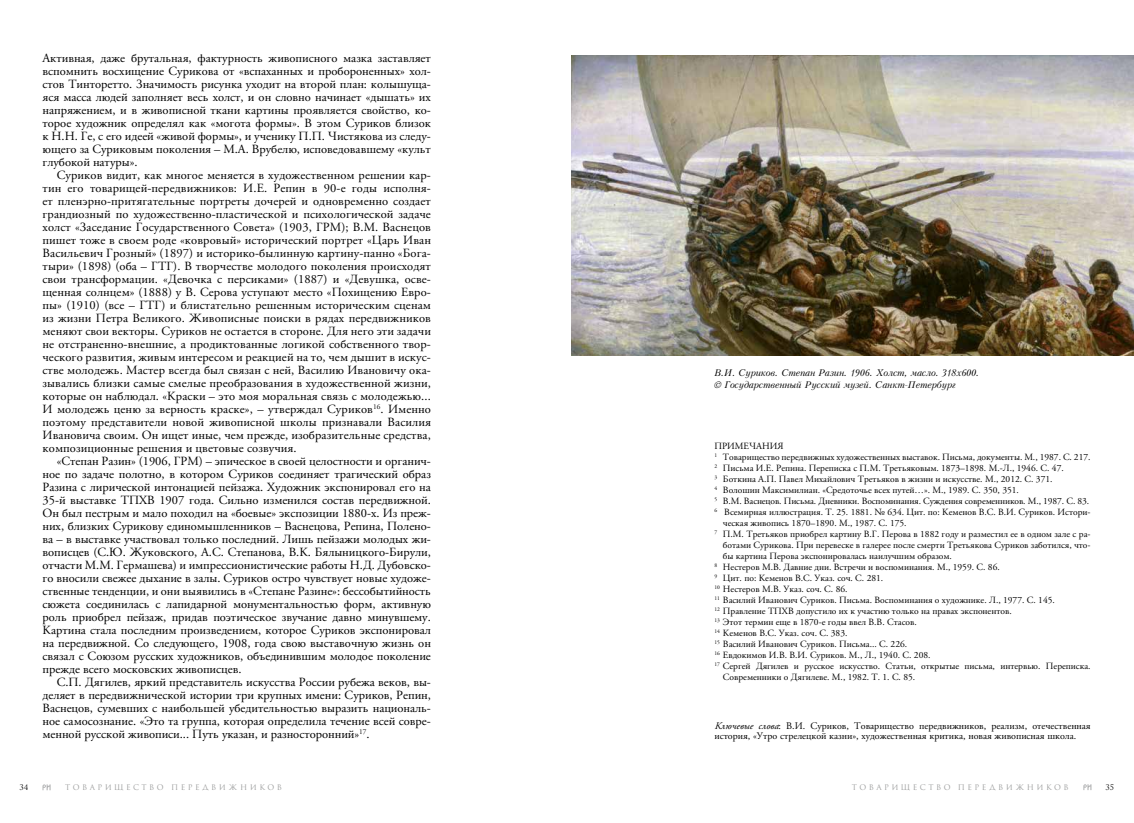
<style>
.page{position:relative;width:1134px;height:823px;background:#fff}
.page>*{position:absolute;margin:0;border:0;box-sizing:border-box;transform-origin:0 0}
.t1{font:12.5px/13px "APC Garamond";color:#000;text-align:justify}
.t2{font:10px/10px "APC Garamond";color:#000}
.t3{font:9.5px "APC Garamond";color:#000}
.t4{font:italic 9px/12px "Kudryashev";letter-spacing:-.02em;color:#000}
.t5{font:7.5px "Romul";letter-spacing:.33em;color:#9c9d9d}
.t6{font:7.5px "Romul";color:#000}
.s1{font-style:italic}
</style>
<div class="page">
<svg style="left:43px;top:784px;width:8px;height:5px"></svg>
<svg style="left:1083px;top:784px;width:8px;height:5px"></svg>
<img style="left:572px;top:55px;width:562px;height:300px">
<p class="t1" style="left:43px;top:51px;width:390px">Активная, даже брутальная, фактурность живописного мазка заставляет вспомнить восхищение Сурикова от «вспаханных и пробороненных» хол&shy;стов Тинторетто. Значимость рисунка уходит на второй план: колышуща&shy;яся масса людей заполняет весь холст, и он словно начинает «дышать» их напряжением, и в живописной ткани картины проявляется свойство, ко&shy;торое художник определял как «могота формы». В этом Суриков близок к Н.Н. Ге, с его идеей «живой формы», и ученику П.П. Чистякова из следу&shy;ющего за Суриковым поколения – М.А. Врубелю, исповедовавшему «культ глубокой натуры».</p>
<p class="t1" style="left:43px;top:168px;width:390px;text-indent:14px">Суриков видит, как многое меняется в художественном решении кар&shy;тин его товарищей-передвижников: И.Е. Репин в 90-е годы исполня&shy;ет пленэрно-притягательные портреты дочерей и одновременно создает грандиозный по художественно-пластической и психологической задаче холст «Заседание Государственного Совета» (1903, ГРМ); В.М. Васнецов пишет тоже в своем роде «ковровый» исторический портрет «Царь Иван Васильевич Грозный» (1897) и историко-былинную картину-панно «Бога&shy;тыри» (1898) (оба – ГТГ). В творчестве молодого поколения происходят свои трансформации. «Девочка с персиками» (1887) и «Девушка, осве&shy;щенная солнцем» (1888) у В. Серова уступают место «Похищению Евро&shy;пы» (1910) (все – ГТГ) и блистательно решенным историческим сценам из жизни Петра Великого. Живописные поиски в рядах передвижников меняют свои векторы. Суриков не остается в стороне. Для него эти задачи не отстраненно-внешние, а продиктованные логикой собственного твор&shy;ческого развития, живым интересом и реакцией на то, чем дышит в искус&shy;стве молодежь. Мастер всегда был связан с ней, Василию Ивановичу ока&shy;зывались близки самые смелые преобразования в художественной жизни, которые он наблюдал. «Краски – это моя моральная связь с молодежью...<br>И молодежь ценю за верность краске», – утверждал Суриков<sup>16</sup>. Именно поэтому представители новой живописной школы признавали Василия Ивановича своим. Он ищет иные, чем прежде, изобразительные средства, композиционные решения и цветовые созвучия.</p>
<p class="t1" style="left:43px;top:454px;width:390px;text-indent:14px">«Степан Разин» (1906, ГРМ) – эпическое в своей целостности и органич&shy;ное по задаче полотно, в котором Суриков соединяет трагический образ Разина с лирической интонацией пейзажа. Художник экспонировал его на 35-й выставке ТПХВ 1907 года. Сильно изменился состав передвижной.<br>Он был пестрым и мало походил на «боевые» экспозиции 1880-х. Из преж&shy;них, близких Сурикову единомышленников – Васнецова, Репина, Полено&shy;ва – в выставке участвовал только последний. Лишь пейзажи молодых жи&shy;вописцев (С.Ю. Жуковского, А.С. Степанова, В.К. Бялыницкого-Бирули, отчасти М.М. Гермашева) и импрессионистические работы Н.Д. Дубовско&shy;го вносили свежее дыхание в залы. Суриков остро чувствует новые художе&shy;ственные тенденции, и они выявились в «Степане Разине»: бессобытийность сюжета соединилась с лапидарной монументальностью форм, активную роль приобрел пейзаж, придав поэтическое звучание давно минувшему.<br>Картина стала последним произведением, которое Суриков экспонировал на передвижной. Со следующего, 1908, года свою выставочную жизнь он связал с Союзом русских художников, объединившим молодое поколение прежде всего московских живописцев.</p>
<p class="t1" style="left:43px;top:675px;width:390px;text-indent:14px">С.П. Дягилев, яркий представитель искусства России рубежа веков, вы&shy;деляет в передвижнической истории три крупных имени: Суриков, Репин, Васнецов, сумевших с наибольшей убедительностью выразить националь&shy;ное самосознание. «Это та группа, которая определила течение всей совре&shy;менной русской живописи... Путь указан, и разносторонний»<sup>17</sup>.</p>
<p class="t4" style="left:714px;top:367px;width:267px">В.И. Суриков. Степан Разин. 1906. Холст, масло. 318х600. © Государственный Русский музей. Санкт-Петербург</p>
<p class="t3" style="left:714px;top:440px;width:71px">ПРИМЕЧАНИЯ</p>
<p class="t3" style="left:714px;top:451px;width:378px"><sup>1</sup> Товарищество передвижных художественных выставок. Письма, документы. М., 1987. С. 217.</p>
<p class="t3" style="left:714px;top:462px;width:351px"><sup>2</sup> Письма И.Е. Репина. Переписка с П.М. Третьяковым. 1873–1898. М.-Л., 1946. С. 47.</p>
<p class="t3" style="left:714px;top:473px;width:340px"><sup>3</sup> Боткина А.П. Павел Михайлович Третьяков в жизни и искусстве. М., 2012. С. 371.</p>
<p class="t3" style="left:714px;top:484px;width:306px"><sup>4</sup> Волошин Максимилиан. «Средоточье всех путей…». М., 1989. С. 350, 351.</p>
<p class="t3" style="left:714px;top:495px;width:376px"><sup>5</sup> В.М. Васнецов. Письма. Дневники. Воспоминания. Суждения современников. М., 1987. С. 83.</p>
<p class="t3" style="left:714px;top:506px;width:378px"><sup>6</sup> Всемирная иллюстрация. Т. 25. 1881. № 634. Цит. по: Кеменов В.С. В.И. Суриков. Истори-</p>
<p class="t3" style="left:723px;top:517px;width:185px">ческая живопись 1870–1890. М., 1987. С. 175.</p>
<p class="t3" style="left:714px;top:528px;width:378px"><sup>7</sup> П.М. Третьяков приобрел картину В.Г. Перова в 1882 году и разместил ее в одном зале с ра-</p>
<p class="t3" style="left:723px;top:539px;width:369px">ботами Сурикова. При перевеске в галерее после смерти Третьякова Суриков заботился, что-</p>
<p class="t3" style="left:723px;top:550px;width:230px">бы картина Перова экспонировалась наилучшим образом.</p>
<p class="t3" style="left:714px;top:561px;width:287px"><sup>8</sup> Нестеров М.В. Давние дни. Встречи и воспоминания. М., 1959. С. 86.</p>
<p class="t3" style="left:714px;top:572px;width:170px"><sup>9</sup> Цит. по: Кеменов В.С. Указ. соч. С. 281.</p>
<p class="t3" style="left:714px;top:583px;width:135px"><sup>10</sup> Нестеров М.В. Указ. соч. С. 86.</p>
<p class="t3" style="left:714px;top:594px;width:342px"><sup>11</sup> Василий Иванович Суриков. Письма. Воспоминания о художнике. Л., 1977. С. 145.</p>
<p class="t3" style="left:714px;top:605px;width:299px"><sup>12</sup> Правление ТПХВ допустило их к участию только на правах экспонентов.</p>
<p class="t3" style="left:714px;top:616px;width:204px"><sup>13</sup> Этот термин еще в 1870-е годы ввел В.В. Стасов.</p>
<p class="t3" style="left:714px;top:627px;width:135px"><sup>14</sup> Кеменов В.С. Указ. соч. С. 383.</p>
<p class="t3" style="left:714px;top:638px;width:194px"><sup>15</sup> Василий Иванович Суриков. Письма... С. 226.</p>
<p class="t3" style="left:714px;top:649px;width:218px"><sup>16</sup> Евдокимов И.В. В.И. Суриков. М., Л., 1940. С. 208.</p>
<p class="t3" style="left:714px;top:660px;width:378px"><sup>17</sup> Сергей Дягилев и русское искусство. Статьи, открытые письма, интервью. Переписка.</p>
<p class="t3" style="left:723px;top:671px;width:194px">Современники о Дягилеве. М., 1982. Т. 1. С. 85.</p>
<p class="t2" style="left:714px;top:720px;width:378px"><span class="s1">Ключевые слова</span>: В.И. Суриков, Товарищество передвижников, реализм, отечественная история, «Утро стрелецкой казни», художественная критика, новая живописная школа.</p>
<p class="t6" style="left:19px;top:782px;width:11px">34</p>
<p class="t5" style="left:65px;top:782px;width:218px">Товарищество передвижников</p>
<p class="t5" style="left:852px;top:782px;width:218px">Товарищество передвижников</p>
<p class="t6" style="left:1105px;top:782px;width:10px">35</p>
</div>
